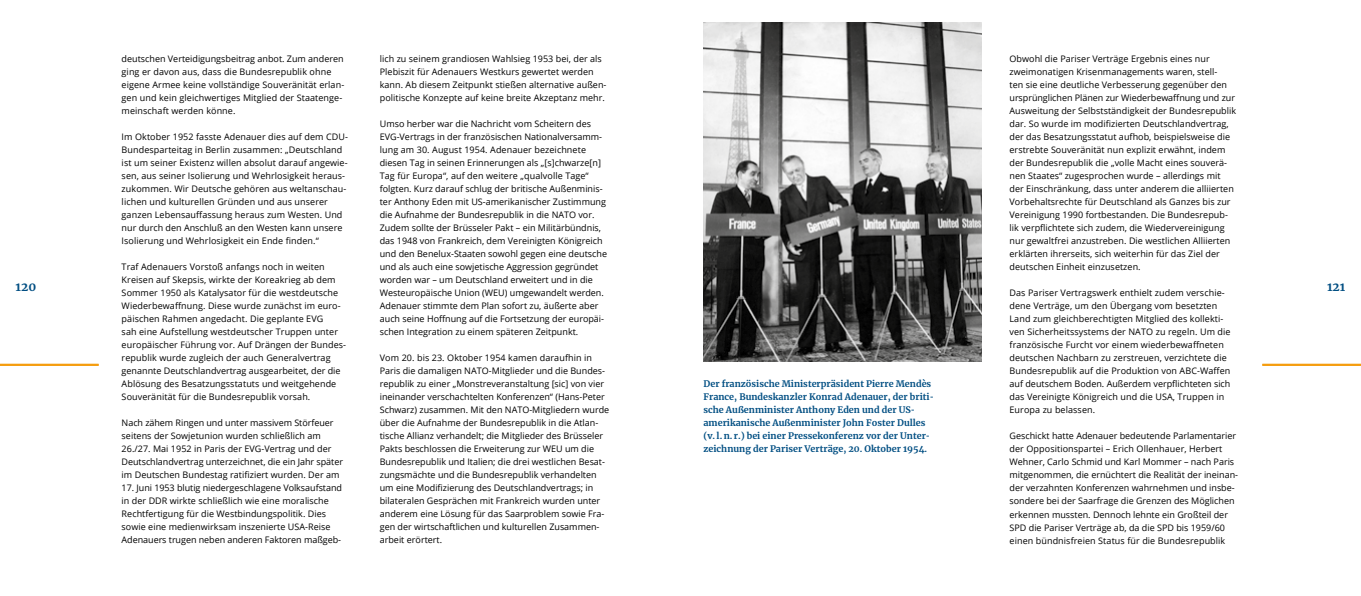
<style>
.page{position:relative;width:1361px;height:596px;background:#fff}
.page>*{position:absolute;margin:0;border:0;box-sizing:border-box;transform-origin:0 0}
.t1{font:700 12px "Merriweather KAS";color:#004e82}
.t2{font:9px/13px "Open Sans";letter-spacing:.005em;color:#000}
.t3{font:700 9px/13px "Merriweather KAS";color:#004e82}
</style>
<div class="page">
<img style="left:703px;top:23px;width:278px;height:338px">
<hr style="left:1262px;top:363px;width:99px;height:2px;background:#f59d0f">
<hr style="left:0;top:363px;width:99px;height:2px;background:#f59d0f">
<p class="t2" style="left:380px;top:52px;width:228px">lich zu seinem grandiosen Wahlsieg 1953 bei, der als Plebiszit für Adenauers Westkurs gewertet werden kann. Ab diesem Zeitpunkt stießen alternative außen&shy;politische Konzepte auf keine breite Akzeptanz mehr.</p>
<p class="t2" style="left:380px;top:117px;width:229px">Umso herber war die Nachricht vom Scheitern des EVG-Vertrags in der französischen Nationalversamm&shy;lung am 30. August 1954. Adenauer bezeichnete diesen Tag in seinen Erinnerungen als „[s]chwarze[n] Tag für Europa“, auf den weitere „qualvolle Tage“ folgten. Kurz darauf schlug der britische Außenminis&shy;ter Anthony Eden mit US-amerikanischer Zustimmung die Aufnahme der Bundesrepublik in die NATO vor.<br>Zudem sollte der Brüsseler Pakt – ein Militärbündnis, das 1948 von Frankreich, dem Vereinigten Königreich und den Benelux-Staaten sowohl gegen eine deutsche und als auch eine sowjetische Aggression gegründet worden war – um Deutschland erweitert und in die Westeuropäische Union (WEU) umgewandelt werden.<br>Adenauer stimmte dem Plan sofort zu, äußerte aber auch seine Hoffnung auf die Fortsetzung der europäi&shy;schen Integration zu einem späteren Zeitpunkt.</p>
<p class="t2" style="left:380px;top:351px;width:231px">Vom 20. bis 23. Oktober 1954 kamen daraufhin in Paris die damaligen NATO-Mitglieder und die Bundes&shy;republik zu einer „Monstreveranstaltung [sic] von vier ineinander verschachtelten Konferenzen“ (Hans-Peter Schwarz) zusammen. Mit den NATO-Mitgliedern wurde über die Aufnahme der Bundesrepublik in die Atlan&shy;tische Allianz verhandelt; die Mitglieder des Brüsseler Pakts beschlossen die Erweiterung zur WEU um die Bundesrepublik und Italien; die drei westlichen Besat&shy;zungsmächte und die Bundesrepublik verhandelten um eine Modifizierung des Deutschlandvertrags; in bilateralen Gesprächen mit Frankreich wurden unter anderem eine Lösung für das Saarproblem sowie Fra&shy;gen der wirtschaftlichen und kulturellen Zusammen&shy;arbeit erörtert.</p>
<p class="t2" style="left:122px;top:52px;width:224px">deutschen Verteidigungsbeitrag anbot. Zum anderen ging er davon aus, dass die Bundesrepublik ohne eigene Armee keine vollständige Souveränität erlan&shy;gen und kein gleichwertiges Mitglied der Staatenge&shy;meinschaft werden könne.</p>
<p class="t2" style="left:122px;top:130px;width:228px">Im Oktober 1952 fasste Adenauer dies auf dem CDU-Bundesparteitag in Berlin zusammen: „Deutschland ist um seiner Existenz willen absolut darauf angewie&shy;sen, aus seiner Isolierung und Wehrlosigkeit heraus&shy;zukommen. Wir Deutsche gehören aus weltanschau&shy;lichen und kulturellen Gründen und aus unserer ganzen Lebensauffassung heraus zum Westen. Und nur durch den Anschluß an den Westen kann unsere Isolierung und Wehrlosigkeit ein Ende finden.“</p>
<p class="t2" style="left:122px;top:260px;width:226px">Traf Adenauers Vorstoß anfangs noch in weiten Kreisen auf Skepsis, wirkte der Koreakrieg ab dem Sommer 1950 als Katalysator für die westdeutsche Wiederbewaffnung. Diese wurde zunächst im euro&shy;päischen Rahmen angedacht. Die geplante EVG<br>sah eine Aufstellung westdeutscher Truppen unter europäischer Führung vor. Auf Drängen der Bundes&shy;republik wurde zugleich der auch Generalvertrag genannte Deutschlandvertrag ausgearbeitet, der die Ablösung des Besatzungsstatuts und weitgehende Souveränität für die Bundesrepublik vorsah.</p>
<p class="t2" style="left:122px;top:416px;width:223px">Nach zähem Ringen und unter massivem Störfeuer seitens der Sowjetunion wurden schließlich am 26./27. Mai 1952 in Paris der EVG-Vertrag und der Deutschlandvertrag unterzeichnet, die ein Jahr später im Deutschen Bundestag ratifiziert wurden. Der am</p>
<p class="t2" style="left:122px;top:481px;width:222px">17. Juni 1953 blutig niedergeschlagene Volksaufstand in der DDR wirkte schließlich wie eine moralische Rechtfertigung für die Westbindungspolitik. Dies sowie eine medienwirksam inszenierte USA-Reise Adenauers trugen neben anderen Faktoren maßgeb-</p>
<p class="t2" style="left:1009px;top:52px;width:228px">Obwohl die Pariser Verträge Ergebnis eines nur zweimonatigen Krisenmanagements waren, stell-<br>ten sie eine deutliche Verbesserung gegenüber den ursprünglichen Plänen zur Wiederbewaffnung und zur Ausweitung der Selbstständigkeit der Bundesrepublik dar. So wurde im modifizierten Deutschlandvertrag, der das Besatzungsstatut aufhob, beispielsweise die erstrebte Souveränität nun explizit erwähnt, indem der Bundesrepublik die „volle Macht eines souverä&shy;nen Staates“ zugesprochen wurde – allerdings mit der Einschränkung, dass unter anderem die alliierten Vorbehaltsrechte für Deutschland als Ganzes bis zur Vereinigung 1990 fortbestanden. Die Bundesrepub&shy;lik verpflichtete sich zudem, die Wiedervereinigung nur gewaltfrei anzustreben. Die westlichen Alliierten erklärten ihrerseits, sich weiterhin für das Ziel der deutschen Einheit einzusetzen.</p>
<p class="t2" style="left:1009px;top:286px;width:222px">Das Pariser Vertragswerk enthielt zudem verschie&shy;dene Verträge, um den Übergang vom besetzten Land zum gleichberechtigten Mitglied des kollekti&shy;ven Sicherheitssystems der NATO zu regeln. Um die französische Furcht vor einem wiederbewaffneten deutschen Nachbarn zu zerstreuen, verzichtete die Bundesrepublik auf die Produktion von ABC-Waffen auf deutschem Boden. Außerdem verpflichteten sich das Vereinigte Königreich und die USA, Truppen in Europa zu belassen.</p>
<p class="t2" style="left:1009px;top:429px;width:230px">Geschickt hatte Adenauer bedeutende Parlamentarier der Oppositionspartei – Erich Ollenhauer, Herbert Wehner, Carlo Schmid und Karl Mommer – nach Paris mitgenommen, die ernüchtert die Realität der ineinan&shy;der verzahnten Konferenzen wahrnehmen und insbe&shy;sondere bei der Saarfrage die Grenzen des Möglichen erkennen mussten. Dennoch lehnte ein Großteil der SPD die Pariser Verträge ab, da die SPD bis 1959/60 einen bündnisfreien Status für die Bundesrepublik</p>
<h1 class="t1" style="left:16px;top:277px;width:22px">120</h1>
<h1 class="t1" style="left:1327px;top:277px;width:20px">121</h1>
<p class="t3" style="left:703px;top:377px;width:232px">Der französische Ministerpräsident Pierre Mendès France, Bundeskanzler Konrad Adenauer, der briti&shy;sche Außenminister Anthony Eden und der US&shy;amerikanische Außenminister John Foster Dulles (v. l. n. r.) bei einer Pressekonferenz vor der Unter&shy;zeichnung der Pariser Verträge, 20. Oktober 1954.</p>
</div>
